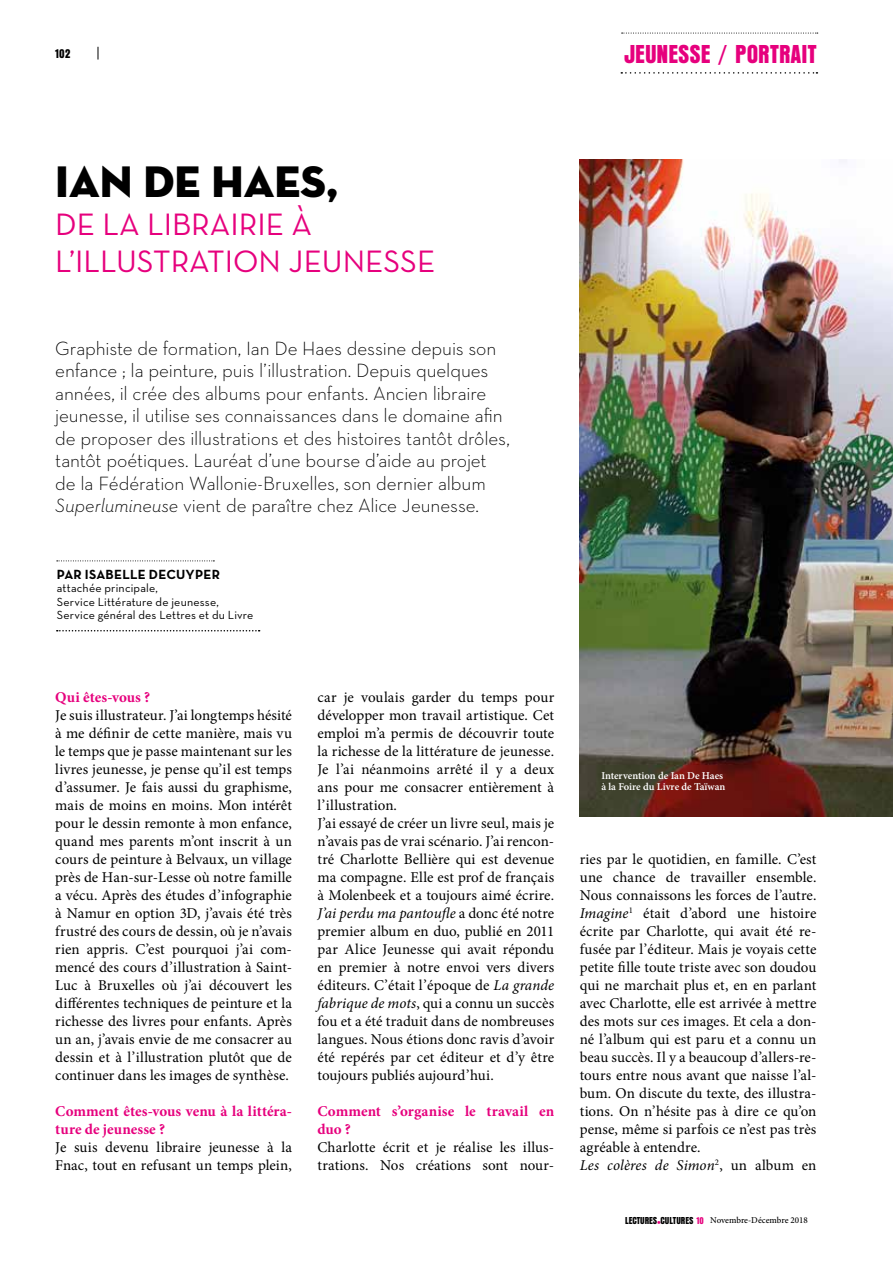
<style>
.page{position:relative;width:893px;height:1263px;background:#fff}
.page>*{position:absolute;margin:0;border:0;box-sizing:border-box;transform-origin:0 0}
.t1{font:45px "Neutra Disp Titling";color:#000}
.t2{font:31.5px/37.8px "Neutra Text";color:#e6007d}
.t3{font:27px "Anzeigen Gro D";letter-spacing:.005em;color:#e6007d}
.t4{font:300 19.5px/22.5px "Neutra Text";letter-spacing:-.01em;color:#000}
.t5{font:15px/18px "Minion Pro";color:#000}
.t6{font:700 15px/18px "Minion Pro";color:#e6007d}
.t7{font:700 13.5px "Neutra Text";letter-spacing:.015em;color:#000}
.t8{font:13.5px "Anzeigen Gro D";color:#000}
.t9{font:12px/13.5px "Neutra Text";letter-spacing:.015em;color:#000}
.t10{font:600 10.5px/11.6px "Minion Pro";color:#fff}
.t11{font:500 9px "Minion Pro";letter-spacing:-.005em;color:#000}
.s1{font-style:italic}
.s2{font-family:"Anzeigen Gro D";font-weight:400;font-size:10.5px}
.s3{font-family:"Anzeigen Gro D";font-weight:400;font-size:10.5px;color:#e6007d}
</style>
<div class="page">
<svg style="left:98px;top:47px;width:1px;height:13px"></svg>
<svg style="left:57px;top:560px;width:157px;height:1px"></svg>
<svg style="left:57px;top:630px;width:203px;height:1px"></svg>
<svg style="left:622px;top:33px;width:196px;height:1px"></svg>
<svg style="left:621px;top:72px;width:196px;height:2px"></svg>
<img style="left:580px;top:160px;width:313px;height:656px">
<p class="t8" style="left:55px;top:46px;width:17px">102</p>
<h3 class="t3" style="left:624px;top:40px;width:194px">JEUNESSE / PORTRAIT</h3>
<h1 class="t1" style="left:55px;top:153px;width:284px">IAN DE HAES,</h1>
<h2 class="t2" style="left:55px;top:204px;width:382px">DE LA LIBRAIRIE À<br>L’ILLUSTRATION JEUNESSE</h2>
<p class="t4" style="left:55px;top:337px;width:456px">Graphiste de formation, Ian De Haes dessine depuis son enfance ; la peinture, puis l’illustration. Depuis quelques années, il crée des albums pour enfants. Ancien libraire jeunesse, il utilise ses connaissances dans le domaine afin de proposer des illustrations et des histoires tantôt drôles, tantôt poétiques. Lauréat d’une bourse d’aide au projet de la Fédération Wallonie-Bruxelles, son dernier album <span class="s1">Superlumineuse</span> vient de paraître chez Alice Jeunesse.</p>
<p class="t7" style="left:57px;top:566px;width:165px">PAR ISABELLE DECUYPER</p>
<p class="t9" style="left:57px;top:581px;width:198px">attachée principale,<br>Service Littérature de jeunesse,<br>Service général des Lettres et du Livre</p>
<p class="t6" style="left:55px;top:688px;width:96px">Qui êtes-vous ?</p>
<p class="t5" style="left:55px;top:706px;width:238px;text-align:justify">Je suis illustrateur. J’ai longtemps hésité à me définir de cette manière, mais vu le temps que je passe maintenant sur les livres jeunesse, je pense qu’il est temps d’assumer. Je fais aussi du graphisme, mais de moins en moins. Mon intérêt pour le dessin remonte à mon enfance, quand mes parents m’ont inscrit à un cours de peinture à Belvaux, un village près de Han-sur-Lesse où notre famille a vécu. Après des études d’infographie à Namur en option 3D, j’avais été très frustré des cours de dessin, où je n’avais rien appris. C’est pourquoi j’ai com&shy;mencé des cours d’illustration à Saint-Luc à Bruxelles où j’ai découvert les différentes techniques de peinture et la richesse des livres pour enfants. Après un an, j’avais envie de me consacrer au dessin et à l’illustration plutôt que de continuer dans les images de synthèse.</p>
<p class="t6" style="left:55px;top:1102px;width:238px">Comment êtes-vous venu à la littéra&shy;ture de jeunesse ?</p>
<p class="t5" style="left:55px;top:1138px;width:238px">Je suis devenu libraire jeunesse à la<br>Fnac, tout en refusant un temps plein,</p>
<p class="t5" style="left:317px;top:688px;width:238px">car je voulais garder du temps pour développer mon travail artistique. Cet emploi m’a permis de découvrir toute la richesse de la littérature de jeunesse.<br>Je l’ai néanmoins arrêté il y a deux ans pour me consacrer entièrement à l’illustration.<br>J’ai essayé de créer un livre seul, mais je n’avais pas de vrai scénario. J’ai rencon&shy;tré Charlotte Bellière qui est devenue ma compagne. Elle est prof de français à Molenbeek et a toujours aimé écrire.<br><span class="s1">J’ai perdu ma pantoufle</span> a donc été notre premier album en duo, publié en 2011 par Alice Jeunesse qui avait répondu en premier à notre envoi vers divers éditeurs. C’était l’époque de <span class="s1">La grande fabrique de mots</span>, qui a connu un succès fou et a été traduit dans de nombreuses langues. Nous étions donc ravis d’avoir été repérés par cet éditeur et d’y être toujours publiés aujourd’hui.</p>
<p class="t6" style="left:317px;top:1102px;width:238px">Comment s’organise le travail en duo ?</p>
<p class="t5" style="left:317px;top:1138px;width:238px">Charlotte écrit et je réalise les illus&shy;trations. Nos créations sont nour-</p>
<p class="t10" style="left:601px;top:769px;width:125px">Intervention de Ian De Haes à la Foire du Livre de Taïwan</p>
<p class="t5" style="left:580px;top:850px;width:238px">ries par le quotidien, en famille. C’est une chance de travailler ensemble.<br>Nous connaissons les forces de l’autre.<br><span class="s1">Imagine</span><sup>1</sup> était d’abord une histoire écrite par Charlotte, qui avait été re&shy;fusée par l’éditeur. Mais je voyais cette petite fille toute triste avec son doudou qui ne marchait plus et, en en parlant avec Charlotte, elle est arrivée à mettre des mots sur ces images. Et cela a don&shy;né l’album qui est paru et a connu un beau succès. Il y a beaucoup d’allers-re&shy;tours entre nous avant que naisse l’al&shy;bum. On discute du texte, des illustra&shy;tions. On n’hésite pas à dire ce qu’on pense, même si parfois ce n’est pas très agréable à entendre.<br><span class="s1">Les colères de Simon</span><sup>2</sup>, un album en</p>
<p class="t11" style="left:625px;top:1214px;width:184px"><span class="s2">LECTURES</span><span class="s3">•</span><span class="s2">CULTURES</span> <span class="s3">10</span> Novembre-Décembre 2018</p>
</div>
